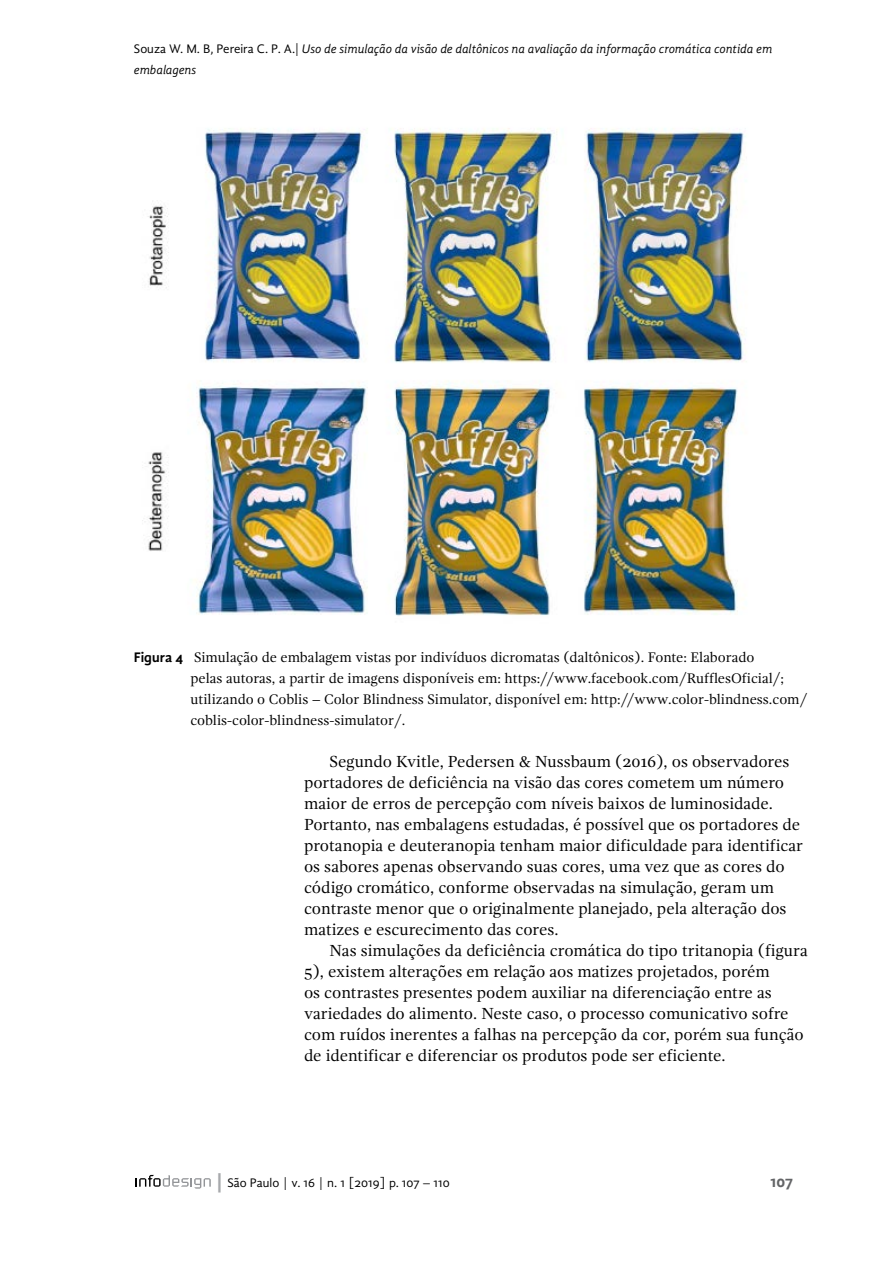
<style>
.page{position:relative;width:893px;height:1263px;background:#fff}
.page>*{position:absolute;margin:0;border:0;box-sizing:border-box;transform-origin:0 0}
.t1{font:16.5px/21px "Gandhi Serif";color:#000}
.t2{font:700 16.5px "Gandhi Sans";color:#636466}
.t3{font:14.25px/21px "Gandhi Serif";color:#000}
.t4{font:italic 12.75px/21px "Gandhi Sans";letter-spacing:-.01em;color:#000}
.t5{font:12.75px "Gandhi Sans";color:#000}
.s1{font-style:normal}
.s2{font-family:"Gandhi Sans";font-weight:700}
.s3{font-size:19.2px;color:#a7a9ac}
</style>
<div class="page">
<svg style="left:136px;top:1175px;width:75px;height:13px"></svg>
<img style="left:142px;top:128px;width:604px;height:488px">
<p class="t4" style="left:134px;top:38px;width:640px"><span class="s1">Souza W. M. B, Pereira C. P. A.|</span> Uso de simulação da visão de daltônicos na avaliação da informação cromática contida em embalagens</p>
<p class="t3" style="left:190px;top:646px;width:618px;text-indent:-57px"><span class="s2">Figura 4</span> Simulação de embalagem vistas por indivíduos dicromatas (daltônicos). Fonte: Elaborado<br>pelas autoras, a partir de imagens disponíveis em: https://www.facebook.com/RufflesOficial/; utilizando o Coblis – Color Blindness Simulator, disponível em: http://www.color-blindness.com/ coblis-color-blindness-simulator/.</p>
<p class="t1" style="left:304px;top:751px;width:501px;text-indent:26px">Segundo Kvitle, Pedersen &amp; Nussbaum (2016), os observadores portadores de deficiência na visão das cores cometem um número maior de erros de percepção com níveis baixos de luminosidade.<br>Portanto, nas embalagens estudadas, é possível que os portadores de protanopia e deuteranopia tenham maior dificuldade para identificar os sabores apenas observando suas cores, uma vez que as cores do código cromático, conforme observadas na simulação, geram um contraste menor que o originalmente planejado, pela alteração dos matizes e escurecimento das cores.</p>
<p class="t1" style="left:304px;top:940px;width:505px;text-indent:26px">Nas simulações da deficiência cromática do tipo tritanopia (figura 5), existem alterações em relação aos matizes projetados, porém<br>os contrastes presentes podem auxiliar na diferenciação entre as variedades do alimento. Neste caso, o processo comunicativo sofre com ruídos inerentes a falhas na percepção da cor, porém sua função de identificar e diferenciar os produtos pode ser eficiente.</p>
<p class="t5" style="left:214px;top:1175px;width:237px"><span class="s3">|</span>São Paulo | v. 16 | n. 1 [2019] p. 107 – 110</p>
<p class="t2" style="left:770px;top:1171px;width:24px">107</p>
</div>
